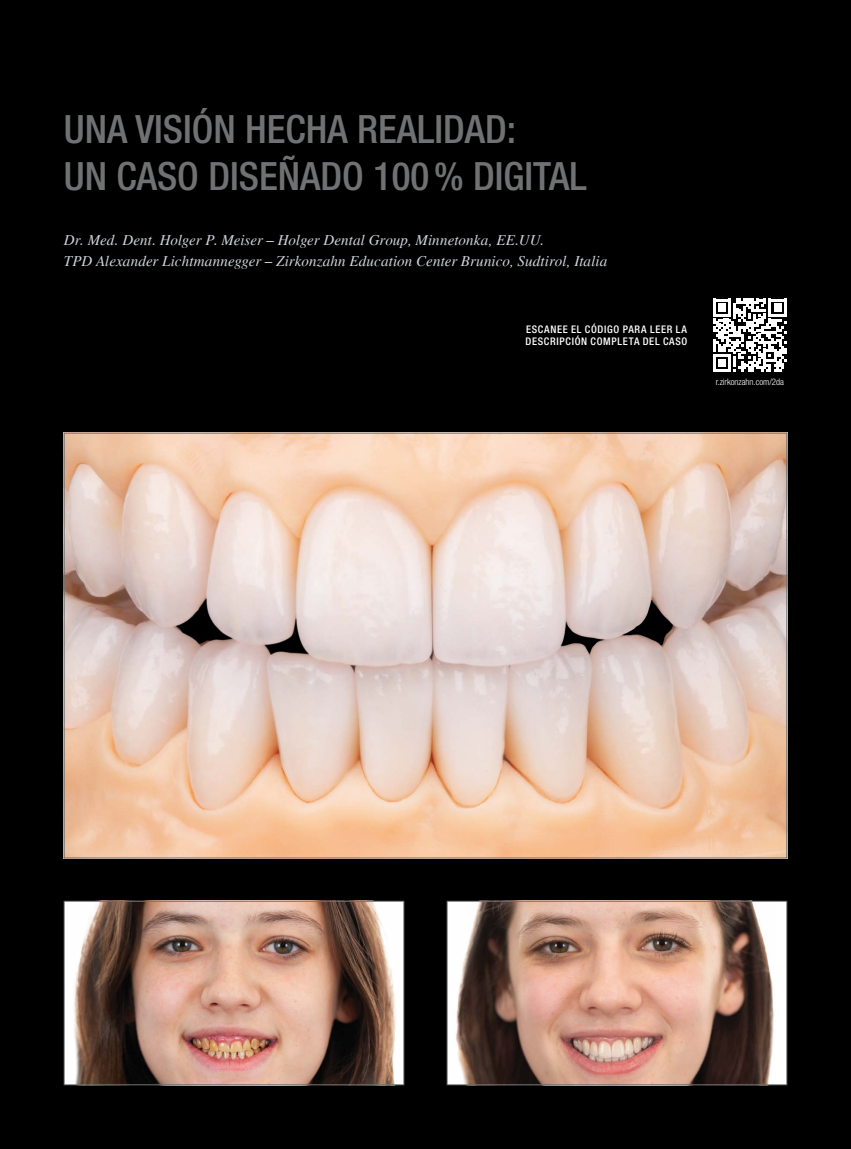
<style>
.page{position:relative;width:851px;height:1149px;background:#fff}
.page>*{position:absolute;margin:0;border:0;box-sizing:border-box;transform-origin:0 0}
.t1{font:500 condensed 39px/46.8px "Helvetica Neue LT Std";color:#707172}
.t2{font:italic 15px/21px "Times";letter-spacing:.005em;color:#d1d6da}
.t3{font:500 condensed 10.5px/12px "Helvetica Neue LT Std";letter-spacing:.065em;color:#fff}
.t4{font:300 condensed 9px "Helvetica Neue LT Std";color:#fff}
</style>
<div class="page">
<div style="left:0;top:0;width:850px;height:1148px;background:#000"></div>
<img style="left:70px;top:902px;width:332px;height:180px">
<div style="left:64px;top:900px;width:340px;height:184px;border:1px solid #707172"></div>
<div style="left:447px;top:901px;width:339px;height:183px;background:#fff"></div>
<img style="left:456px;top:902px;width:318px;height:180px">
<div style="left:446px;top:900px;width:341px;height:184px;border:1px solid #707172"></div>
<img style="left:66px;top:434px;width:719px;height:422px">
<svg style="left:713px;top:299px;width:73px;height:72px"></svg>
<h1 class="t1" style="left:64px;top:105px;width:524px">UNA VISIÓN HECHA REALIDAD:<br>UN CASO DISEÑADO 100% DIGITAL</h1>
<p class="t2" style="left:64px;top:229px;width:544px">Dr. Med. Dent. Holger P. Meiser – Holger Dental Group, Minnetonka, EE.UU.<br>TPD Alexander Lichtmannegger – Zirkonzahn Education Center Brunico, Sudtirol, Italia</p>
<p class="t3" style="left:525px;top:323px;width:163px">ESCANEE EL CÓDIGO PARA LEER LA<br>DESCRIPCIÓN COMPLETA DEL CASO</p>
<p class="t4" style="left:715px;top:377px;width:70px">r.zirkonzahn.com/2da</p>
</div>
